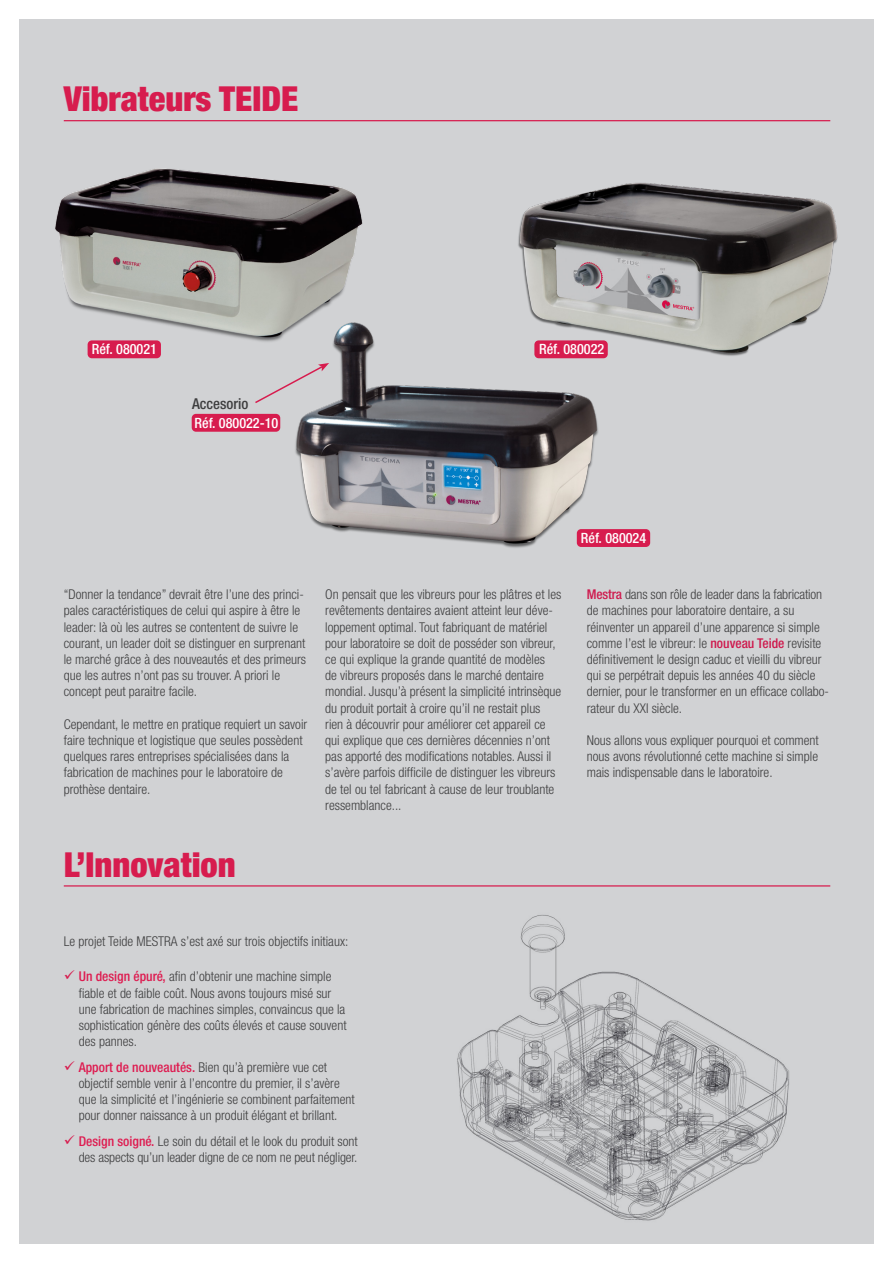
<style>
.page{position:relative;width:893px;height:1263px;background:#fff}
.page>*{position:absolute;margin:0;border:0;box-sizing:border-box;transform-origin:0 0}
.t1{font:900 condensed 34.5px "Helvetica Neue LT Std";color:#d71c4e}
.Características{font:500 condensed 15px "Helvetica Neue LT Std";color:#3e3e3f}
.t2{font:500 condensed 14.1px "Helvetica Neue LT Std";color:#fff}
.Características-2{font:300 condensed 13.5px/16.2px "Helvetica Neue LT Std";color:#3e3e3f}
.s1{font-weight:500;color:#ce194d}
.s2{color:#d71c4e}
.s3{font-weight:500;color:#de1b50}
</style>
<div class="page">
<div style="left:19px;top:19px;width:854px;height:1224px;background:#d1d2d4"></div>
<img style="left:55px;top:169px;width:308px;height:178px">
<img style="left:292px;top:317px;width:306px;height:231px">
<img style="left:497px;top:182px;width:341px;height:182px">
<img style="left:457px;top:915px;width:333px;height:306px">
<hr style="left:64px;top:120px;width:766px;height:1px;background:#d71c4e">
<hr style="left:64px;top:885px;width:766px;height:1px;background:#d71c4e">
<svg style="left:255px;top:363px;width:74px;height:42px"></svg>
<div style="left:88px;top:340px;width:73px;height:18px;background:#d71c4e;border-radius:4px"></div>
<div style="left:534px;top:340px;width:74px;height:18px;background:#d71c4e;border-radius:4px"></div>
<div style="left:577px;top:529px;width:73px;height:18px;background:#d71c4e;border-radius:4px"></div>
<div style="left:192px;top:414px;width:88px;height:18px;background:#d71c4e;border-radius:4px"></div>
<p class="t1" style="left:64px;top:77px;width:236px">Vibrateurs TEIDE</p>
<p class="t2" style="left:92px;top:341px;width:67px">Réf. 080021</p>
<p class="t2" style="left:539px;top:341px;width:67px">Réf. 080022</p>
<p class="Características" style="left:192px;top:394px;width:58px">Accesorio</p>
<p class="t2" style="left:195px;top:414px;width:85px">Réf. 080022-10</p>
<p class="Características-2" style="left:64px;top:586px;width:244px">“Donner la tendance” devrait être l’une des princi&shy;pales caractéristiques de celui qui aspire à être le leader: là où les autres se contentent de suivre le courant, un leader doit se distinguer en surprenant le marché grâce à des nouveautés et des primeurs que les autres n’ont pas su trouver. A priori le concept peut paraitre facile.</p>
<p class="Características-2" style="left:64px;top:716px;width:245px">Cependant, le mettre en pratique requiert un savoir faire technique et logistique que seules possèdent quelques rares entreprises spécialisées dans la fabrication de machines pour le laboratoire de prothèse dentaire.</p>
<p class="t1" style="left:64px;top:844px;width:174px">L’Innovation</p>
<p class="t2" style="left:581px;top:530px;width:67px">Réf. 080024</p>
<p class="Características-2" style="left:325px;top:586px;width:238px">On pensait que les vibreurs pour les plâtres et les revêtements dentaires avaient atteint leur déve&shy;loppement optimal. Tout fabriquant de matériel pour laboratoire se doit de posséder son vibreur, ce qui explique la grande quantité de modèles<br>de vibreurs proposés dans le marché dentaire mondial. Jusqu’à présent la simplicité intrinsèque du produit portait à croire qu’il ne restait plus rien à découvrir pour améliorer cet appareil ce qui explique que ces dernières décennies n’ont pas apporté des modifications notables. Aussi il s’avère parfois difficile de distinguer les vibreurs de tel ou tel fabricant à cause de leur troublante ressemblance...</p>
<p class="Características-2" style="left:587px;top:586px;width:237px"><span class="s1">Mestra</span> dans son rôle de leader dans la fabrication</p>
<p class="Características-2" style="left:587px;top:602px;width:244px">de machines pour laboratoire dentaire, a su réinventer un appareil d’une apparence si simple comme l’est le vibreur: le <span class="s1">nouveau Teide</span> revisite définitivement le design caduc et vieilli du vibreur qui se perpétrait depuis les années 40 du siècle dernier, pour le transformer en un efficace collabo&shy;rateur du XXI siècle.</p>
<p class="Características-2" style="left:587px;top:732px;width:234px;text-align:justify">Nous allons vous expliquer pourquoi et comment nous avons révolutionné cette machine si simple mais indispensable dans le laboratoire.</p>
<p class="Características-2" style="left:64px;top:933px;width:286px">Le projet Teide MESTRA s’est axé sur trois objectifs initiaux:</p>
<p class="Características-2" style="left:64px;top:968px;width:269px"><span class="s2">✓</span> <span class="s3">Un design épuré,</span> afin d’obtenir une machine simple</p>
<p class="Características-2" style="left:79px;top:984px;width:254px">fiable et de faible coût. Nous avons toujours misé sur</p>
<p class="Características-2" style="left:79px;top:1001px;width:268px">une fabrication de machines simples, convaincus que la</p>
<p class="Características-2" style="left:79px;top:1017px;width:269px">sophistication génère des coûts élevés et cause souvent</p>
<p class="Características-2" style="left:79px;top:1033px;width:60px">des pannes.</p>
<p class="Características-2" style="left:64px;top:1059px;width:265px"><span class="s2">✓</span> <span class="s3">Apport de nouveautés.</span> Bien qu’à première vue cet</p>
<p class="Características-2" style="left:79px;top:1075px;width:263px">objectif semble venir à l’encontre du premier, il s’avère</p>
<p class="Características-2" style="left:79px;top:1091px;width:277px">que la simplicité et l’ingénierie se combinent parfaitement</p>
<p class="Características-2" style="left:79px;top:1107px;width:260px">pour donner naissance à un produit élégant et brillant.</p>
<p class="Características-2" style="left:64px;top:1133px;width:295px"><span class="s2">✓</span> <span class="s3">Design soigné.</span> Le soin du détail et le look du produit sont</p>
<p class="Características-2" style="left:79px;top:1149px;width:280px">des aspects qu’un leader digne de ce nom ne peut négliger.</p>
</div>
